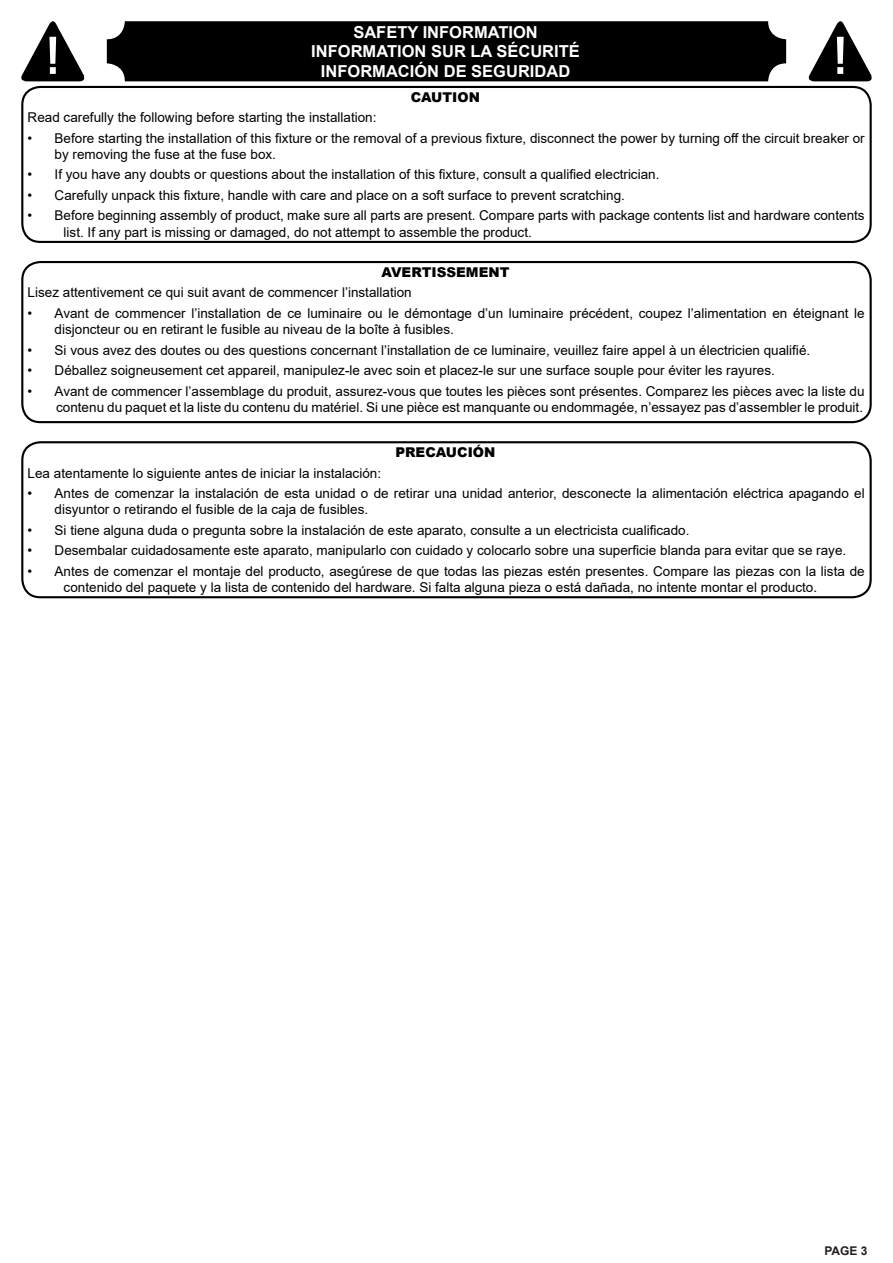
<style>
.page{position:relative;width:893px;height:1263px;background:#fff}
.page>*{position:absolute;margin:0;border:0;box-sizing:border-box;transform-origin:0 0}
.t1{font:700 16.5px "Arial";color:#fff}
.t2{font:13.5px/16.2px "Arial";color:#000}
.t3{font:900 13.5px "Arial";color:#000}
.t4{font:700 12px "Arial";color:#231f20}
</style>
<div class="page">
<div style="left:107px;top:21px;width:679px;height:60px;background:#000;border-radius:18px"></div>
<div style="left:21px;top:86px;width:851px;height:157px;border:2px solid #000;border-radius:18px"></div>
<svg style="left:21px;top:21px;width:64px;height:60px"></svg>
<svg style="left:808px;top:21px;width:64px;height:60px"></svg>
<div style="left:21px;top:261px;width:851px;height:162px;border:2px solid #000;border-radius:18px"></div>
<div style="left:21px;top:441px;width:851px;height:157px;border:2px solid #000;border-radius:18px"></div>
<p class="t1" style="left:353px;top:20px;width:186px">SAFETY INFORMATION</p>
<p class="t1" style="left:311px;top:40px;width:270px">INFORMATION SUR LA SÉCURITÉ</p>
<p class="t1" style="left:321px;top:60px;width:251px">INFORMACIÓN DE SEGURIDAD</p>
<p class="t3" style="left:411px;top:87px;width:71px">CAUTION</p>
<p class="t2" style="left:28px;top:109px;width:350px">Read carefully the following before starting the installation:</p>
<p class="t2" style="left:55px;top:130px;width:811px;text-indent:-27px">• Before starting the installation of this fixture or the removal of a previous fixture, disconnect the power by turning off the circuit breaker or by removing the fuse at the fuse box.</p>
<p class="t2" style="left:28px;top:167px;width:633px">• If you have any doubts or questions about the installation of this fixture, consult a qualified electrician.</p>
<p class="t2" style="left:28px;top:187px;width:599px">• Carefully unpack this fixture, handle with care and place on a soft surface to prevent scratching.</p>
<p class="t2" style="left:64px;top:207px;width:802px;text-indent:-36px">• Before beginning assembly of product, make sure all parts are present. Compare parts with package contents list and hardware contents list. If any part is missing or damaged, do not attempt to assemble the product.</p>
<p class="t3" style="left:381px;top:262px;width:130px">AVERTISSEMENT</p>
<p class="t2" style="left:28px;top:285px;width:386px">Lisez attentivement ce qui suit avant de commencer l’installation</p>
<p class="t2" style="left:55px;top:305px;width:812px;text-indent:-27px">• Avant de commencer l’installation de ce luminaire ou le démontage d’un luminaire précédent, coupez l’alimentation en éteignant le disjoncteur ou en retirant le fusible au niveau de la boîte à fusibles.</p>
<p class="t2" style="left:28px;top:342px;width:784px">• Si vous avez des doutes ou des questions concernant l’installation de ce luminaire, veuillez faire appel à un électricien qualifié.</p>
<p class="t2" style="left:28px;top:362px;width:749px">• Déballez soigneusement cet appareil, manipulez-le avec soin et placez-le sur une surface souple pour éviter les rayures.</p>
<p class="t2" style="left:28px;top:383px;width:838px;text-align:right">• Avant de commencer l’assemblage du produit, assurez-vous que toutes les pièces sont présentes. Comparez les pièces avec la liste du contenu du paquet et la liste du contenu du matériel. Si une pièce est manquante ou endommagée, n’essayez pas d’assembler le produit.</p>
<p class="t3" style="left:395px;top:443px;width:102px">PRECAUCIÓN</p>
<p class="t2" style="left:28px;top:465px;width:355px">Lea atentamente lo siguiente antes de iniciar la instalación:</p>
<p class="t2" style="left:55px;top:485px;width:811px;text-indent:-27px">• Antes de comenzar la instalación de esta unidad o de retirar una unidad anterior, desconecte la alimentación eléctrica apagando el disyuntor o retirando el fusible de la caja de fusibles.</p>
<p class="t2" style="left:28px;top:522px;width:663px">• Si tiene alguna duda o pregunta sobre la instalación de este aparato, consulte a un electricista cualificado.</p>
<p class="t2" style="left:28px;top:542px;width:820px">• Desembalar cuidadosamente este aparato, manipularlo con cuidado y colocarlo sobre una superficie blanda para evitar que se raye.</p>
<p class="t2" style="left:64px;top:563px;width:802px;text-indent:-36px">• Antes de comenzar el montaje del producto, asegúrese de que todas las piezas estén presentes. Compare las piezas con la lista de contenido del paquete y la lista de contenido del hardware. Si falta alguna pieza o está dañada, no intente montar el producto.</p>
<p class="t4" style="left:824px;top:1242px;width:45px">PAGE 3</p>
</div>
